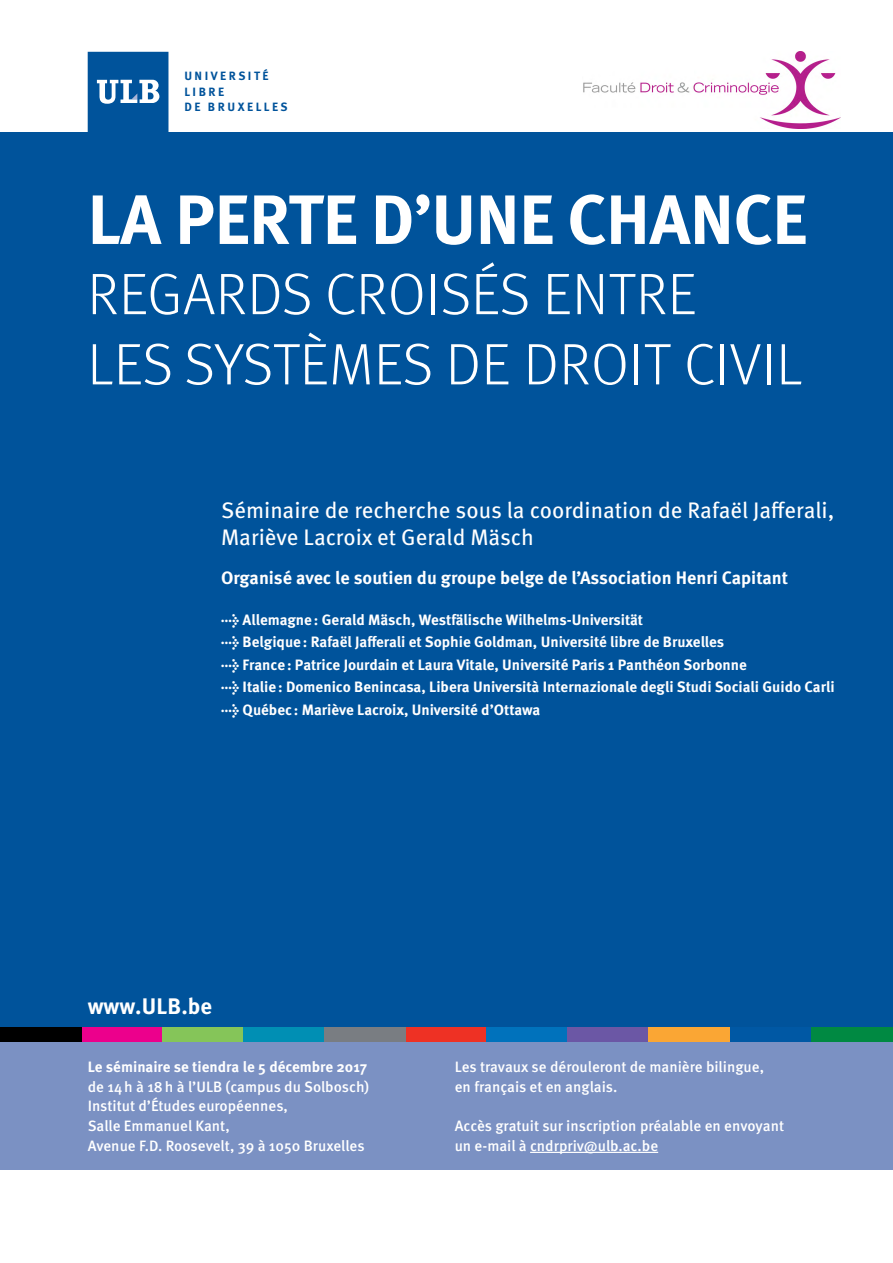
<style>
.page{position:relative;width:893px;height:1263px;background:#fff}
.page>*{position:absolute;margin:0;border:0;box-sizing:border-box;transform-origin:0 0}
.t1{font:700 69.75px "Meta OT";letter-spacing:-.01em;color:#fff}
.t2{font:300 58.5px/70.2px "Meta OT";letter-spacing:.01em;color:#fff}
.t3{font:22.5px/27px "Meta OT";color:#fff}
.t4{font:700 22.5px "Meta OT";color:#fff}
.t5{font:700 18px "Meta OT";color:#fff}
.t6{font:700 15px "Meta OT";color:#fff}
.t7{font:500 15px/19.7px "Meta OT";color:#fff}
.t8{font:700 12px/15.8px "Meta OT";letter-spacing:.21em;color:#00539b}
</style>
<div class="page">
<div style="left:0;top:132px;width:893px;height:1031px;background:#00539b"></div>
<div style="left:88px;top:52px;width:80px;height:81px;background:#00539b"></div>
<svg style="left:97px;top:80px;width:62px;height:24px"></svg>
<div style="left:0;top:1042px;width:893px;height:127px;background:#7b91c3"></div>
<hr style="left:530px;top:1152px;width:128px;height:1px;background:#fff">
<div style="left:81px;top:1027px;width:81px;height:15px;background:#ec008c"></div>
<div style="left:0;top:1027px;width:81px;height:15px;background:#000"></div>
<div style="left:162px;top:1027px;width:81px;height:15px;background:#85c559"></div>
<div style="left:405px;top:1027px;width:81px;height:15px;background:#ee3124"></div>
<div style="left:486px;top:1027px;width:81px;height:15px;background:#0072bc"></div>
<div style="left:243px;top:1027px;width:81px;height:15px;background:#008fb4"></div>
<div style="left:729px;top:1027px;width:82px;height:15px;background:#0058a4"></div>
<div style="left:811px;top:1027px;width:82px;height:15px;background:#008942"></div>
<div style="left:567px;top:1027px;width:81px;height:15px;background:#6b57a5"></div>
<div style="left:324px;top:1027px;width:81px;height:15px;background:#797d82"></div>
<div style="left:648px;top:1027px;width:81px;height:15px;background:#faa634"></div>
<img style="left:583px;top:52px;width:257px;height:77px">
<p class="t8" style="left:184px;top:68px;width:105px">UNIVERSITÉ<br>LIBRE<br>DE BRUXELLES</p>
<h1 class="t1" style="left:88px;top:176px;width:721px">LA PERTE D’UNE CHANCE</h1>
<h2 class="t2" style="left:87px;top:260px;width:716px">REGARDS CROISÉS ENTRE<br>LES SYSTÈMES DE DROIT CIVIL</h2>
<h3 class="t3" style="left:221px;top:497px;width:615px">Séminaire de recherche sous la coordination de Rafaël Jafferali,<br>Mariève Lacroix et Gerald Mäsch</h3>
<p class="t5" style="left:221px;top:567px;width:568px">Organisé avec le soutien du groupe belge de l’Association Henri Capitant</p>
<p class="t6" style="left:221px;top:610px;width:424px">→ Allemagne: Gerald Mäsch, Westfälische Wilhelms-Universität</p>
<p class="t6" style="left:221px;top:633px;width:505px">→ Belgique: Rafaël Jafferali et Sophie Goldman, Université libre de Bruxelles</p>
<p class="t6" style="left:221px;top:655px;width:527px">→ France: Patrice Jourdain et Laura Vitale, Université Paris 1 Panthéon Sorbonne</p>
<p class="t6" style="left:221px;top:678px;width:615px">→ Italie: Domenico Benincasa, Libera Università Internazionale degli Studi Sociali Guido Carli</p>
<p class="t6" style="left:221px;top:700px;width:321px">→ Québec: Mariève Lacroix, Université d’Ottawa</p>
<h3 class="t4" style="left:88px;top:992px;width:126px">www.ULB.be</h3>
<p class="t6" style="left:88px;top:1057px;width:281px">Le séminaire se tiendra le 5 décembre 2017</p>
<p class="t7" style="left:88px;top:1077px;width:283px">de 14h à 18h à l’ULB (campus du Solbosch)<br>Institut d’Études européennes,<br>Salle Emmanuel Kant,<br>Avenue F.D. Roosevelt, 39 à 1050 Bruxelles</p>
<p class="t7" style="left:455px;top:1057px;width:311px">Les travaux se dérouleront de manière bilingue, en français et en anglais.</p>
<p class="t7" style="left:455px;top:1116px;width:331px">Accès gratuit sur inscription préalable en envoyant un e-mail à cndrpriv@ulb.ac.be</p>
</div>
